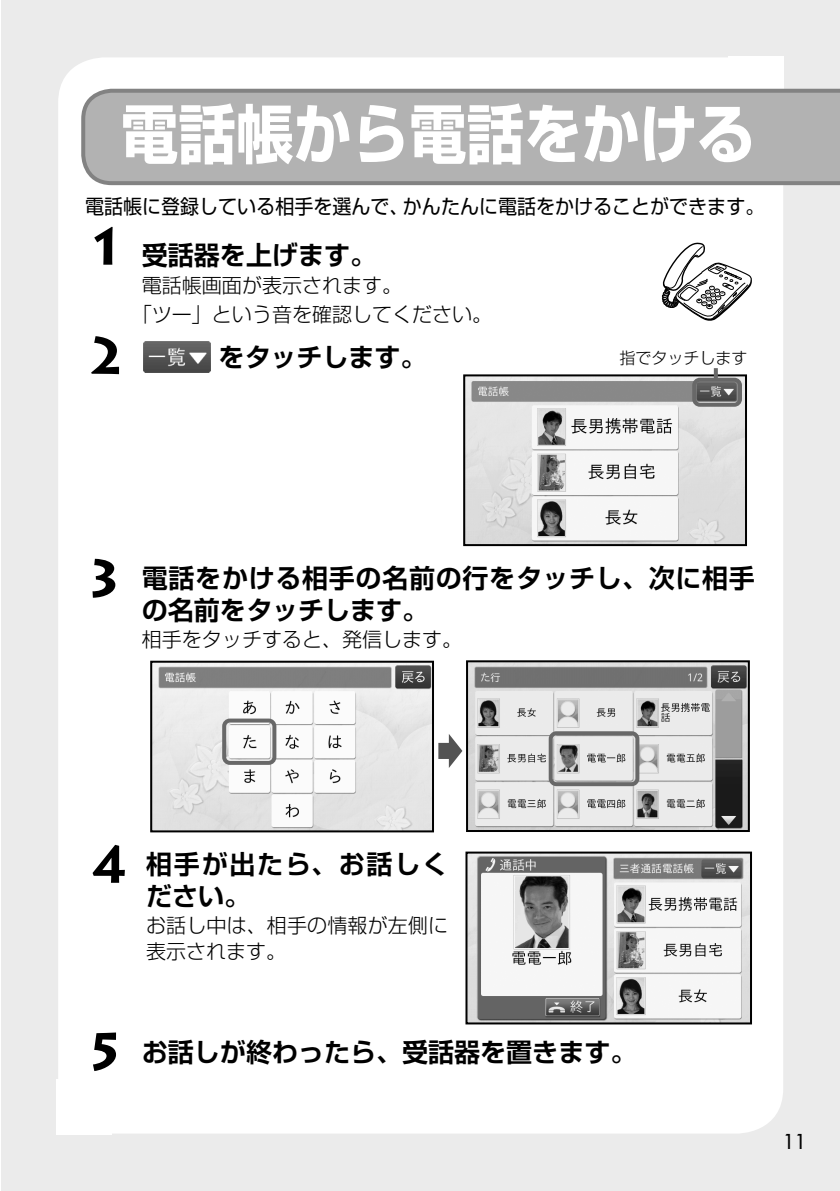
<style>
.page{position:relative;width:840px;height:1191px;background:#fff}
.page>*{position:absolute;margin:0;border:0;box-sizing:border-box;transform-origin:0 0}
.t1{font:64px "Shin Go Pro Bold 90 pv RKSJ H";color:#fff;scale:.9 1}
.t2{font:700 52px "Lithos Pro";color:#000}
.t3{font:26px "Shin Go Pro De Bold 90 pv RKSJ H";color:#000}
.t4{font:26px/32px "Shin Go Pro De Bold 90 pv RKSJ H";letter-spacing:.025em;color:#000}
.t5{font:26px/32px "Shin Go Pro De Bold 90 pv RKSJ H";letter-spacing:.065em;color:#000}
.t6{font:20px/29px "Shin Go Pro Light 90 pv RKSJ H";color:#000}
.t7{font:20px "Shin Go Pro Regular 90 pv RKSJ H";color:#000;scale:.95 1}
.t8{font:20px "Futura";color:#000}
.t9{font:16px "Shin Go Pro Light 90 pv RKSJ H";color:#000}
.s1{font-family:"Lithos Pro";font-weight:700;font-size:52px}
</style>
<div class="page">
<div style="left:1px;top:0;width:838px;height:1191px;background:#ebebeb"></div>
<div style="left:58px;top:57px;width:724px;height:1076px;background:#fff;border-radius:45px"></div>
<div style="left:57px;top:1079px;width:55px;height:55px;background:#fff"></div>
<div style="left:727px;top:57px;width:55px;height:55px;background:#fff"></div>
<svg style="left:81px;top:89px;width:758px;height:96px"></svg>
<img style="left:143px;top:341px;width:67px;height:31px">
<img style="left:466px;top:377px;width:277px;height:166px">
<div style="left:463px;top:374px;width:283px;height:172px;border:2px solid #000"></div>
<div style="left:691px;top:378px;width:50px;height:29px;border:4px solid #686868;border-radius:6px"></div>
<svg style="left:713px;top:368px;width:4px;height:11px"></svg>
<img style="left:469px;top:663px;width:277px;height:166px">
<div style="left:466px;top:660px;width:283px;height:172px;border:2px solid #000"></div>
<img style="left:153px;top:663px;width:278px;height:166px">
<div style="left:150px;top:660px;width:284px;height:172px;border:2px solid #000"></div>
<svg style="left:438px;top:734px;width:24px;height:34px"></svg>
<div style="left:222px;top:718px;width:54px;height:47px;border:4px solid #686868;border-radius:6px"></div>
<div style="left:548px;top:731px;width:91px;height:55px;border:4px solid #686868;border-radius:6px"></div>
<img style="left:468px;top:854px;width:280px;height:167px">
<div style="left:465px;top:851px;width:286px;height:173px;border:2px solid #000"></div>
<svg style="left:661px;top:242px;width:91px;height:79px"></svg>
<h1 class="t1" style="left:120px;top:110px;width:705px">電話帳から電話をかける</h1>
<p class="t7" style="left:85px;top:199px;width:716px">電話帳に登録している相手を選んで、かんたんに電話をかけることができます。</p>
<h3 class="t3" style="left:85px;top:245px;width:292px"><span class="s1">1</span> 受話器を上げます。</h3>
<p class="t6" style="left:132px;top:273px;width:361px;text-indent:10px">電話帳画面が表示されます。<br>「ツー」という音を確認してください。</p>
<h2 class="t2" style="left:86px;top:325px;width:42px">2</h2>
<h3 class="t3" style="left:218px;top:347px;width:209px">をタッチします。</h3>
<p class="t9" style="left:619px;top:352px;width:129px">指でタッチします</p>
<h3 class="t4" style="left:142px;top:566px;width:614px;text-indent:-57px"><span class="s1">3</span> 電話をかける相手の名前の行をタッチし、次に相手の名前をタッチします。</h3>
<p class="t6" style="left:142px;top:627px;width:321px">相手をタッチすると、発信します。</p>
<h3 class="t5" style="left:146px;top:852px;width:303px;text-indent:-57px"><span class="s1">4</span> 相手が出たら、お話しください。</h3>
<p class="t6" style="left:146px;top:915px;width:303px;line-height:26px">お話し中は、相手の情報が左側に表示されます。</p>
<h3 class="t3" style="left:85px;top:1042px;width:552px"><span class="s1">5</span> お話しが終わったら、受話器を置きます。</h3>
<p class="t8" style="left:782px;top:1131px;width:25px">11</p>
</div>
